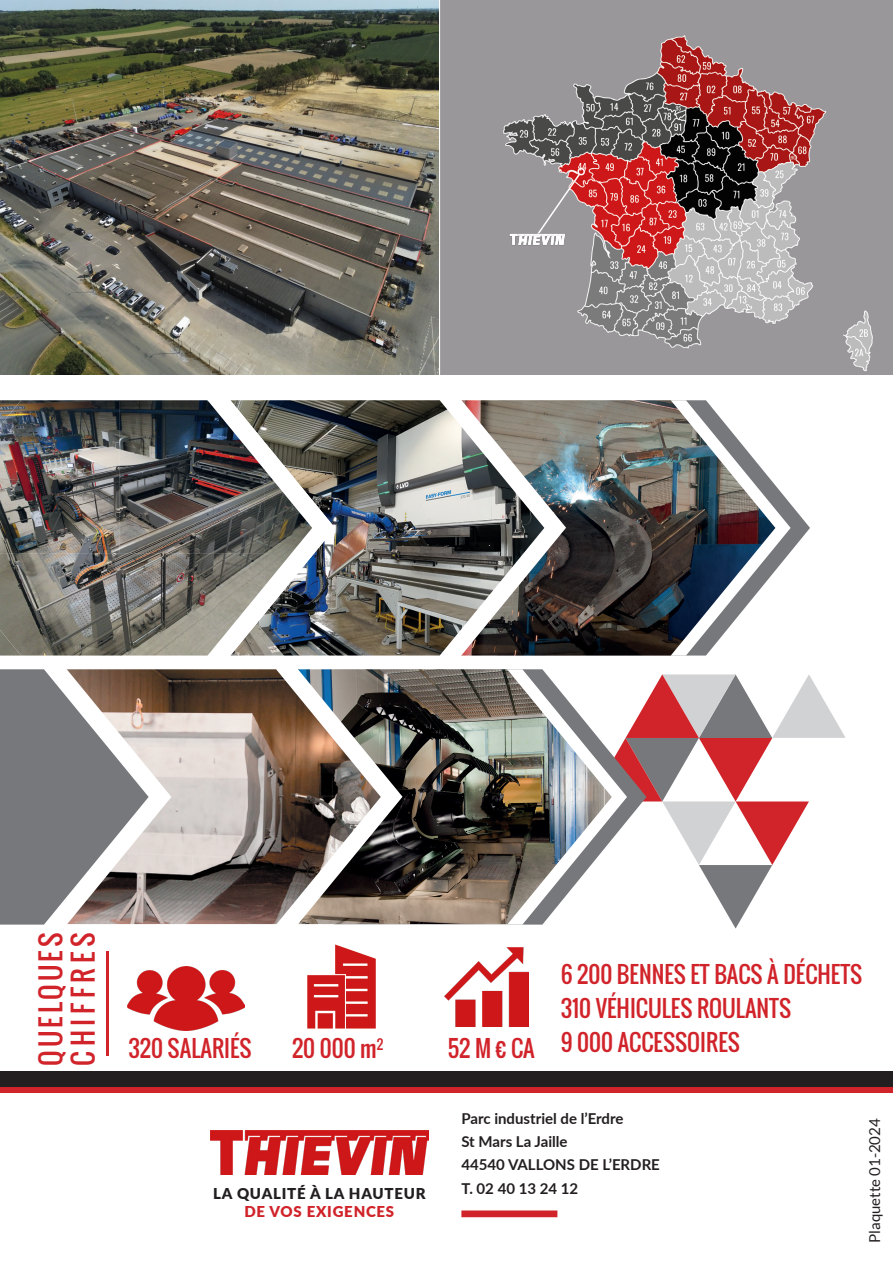
<style>
.page{position:relative;width:893px;height:1263px;background:#fff}
.page>*{position:absolute;margin:0;border:0;box-sizing:border-box;transform-origin:0 0}
.t1{font:27px "Oswald";letter-spacing:.11em;color:#d1232a}
.t2{font:27px "Oswald";letter-spacing:.175em;color:#d1232a}
.t3{font:22.5px "Oswald";color:#d1232a}
.t4{font:700 15px/23.4px "Lato";color:#231f20}
.t5{font:900 15px/18px "Lato";letter-spacing:.05em;color:#231f20;text-align:center}
.t6{font:15px "Lato";color:#231f20}
.t7{font:13.05px "Oswald";color:#d1232a}
.s1{color:#d1232a}
</style>
<div class="page">
<img style="left:0;top:0;width:892px;height:374px">
<img style="left:211px;top:1131px;width:217px;height:44px">
<svg style="left:461px;top:1210px;width:96px;height:7px"></svg>
<svg style="left:536px;top:168px;width:50px;height:68px;background:#a78e92"></svg>
<svg style="left:646px;top:674px;width:200px;height:254px"></svg>
<img style="left:508px;top:232px;width:58px;height:15px">
<img style="left:127px;top:966px;width:117px;height:65px">
<img style="left:444px;top:948px;width:85px;height:79px">
<img style="left:307px;top:944px;width:69px;height:85px">
<hr style="left:106px;top:951px;width:3px;height:104px;background:#d1232a">
<div style="left:0;top:1071px;width:893px;height:15px;background:#231f20"></div>
<div style="left:0;top:1087px;width:893px;height:6px;background:#d1232a"></div>
<svg style="left:627px;top:703px;width:19px;height:118px"></svg>
<svg style="left:612px;top:735px;width:15px;height:104px"></svg>
<svg style="left:791px;top:504px;width:19px;height:47px"></svg>
<svg style="left:775px;top:485px;width:16px;height:86px"></svg>
<img style="left:566px;top:400px;width:209px;height:255px">
<img style="left:544px;top:400px;width:22px;height:255px">
<img style="left:335px;top:400px;width:209px;height:255px">
<img style="left:231px;top:400px;width:104px;height:255px">
<img style="left:21px;top:655px;width:187px;height:1px">
<img style="left:0;top:400px;width:264px;height:153px">
<img style="left:264px;top:469px;width:48px;height:118px">
<img style="left:0;top:553px;width:216px;height:102px">
<img style="left:216px;top:553px;width:48px;height:92px">
<img style="left:402px;top:669px;width:210px;height:255px">
<img style="left:381px;top:669px;width:21px;height:255px">
<img style="left:171px;top:669px;width:210px;height:255px">
<svg style="left:0;top:669px;width:171px;height:255px;background:#95908f"></svg>
<svg style="left:837px;top:329px;width:4px;height:3px"></svg>
<p class="t1" style="left:31px;top:1066px;width:134px;rotate:-90deg">QUELQUES</p>
<p class="t2" style="left:63px;top:1066px;width:134px;rotate:-90deg">CHIFFRES</p>
<p class="t3" style="left:129px;top:1031px;width:125px">320 SALARIÉS</p>
<p class="t3" style="left:292px;top:1031px;width:86px">20 000 m</p>
<p class="t3" style="left:448px;top:1031px;width:89px">52 M € CA</p>
<p class="t7" style="left:377px;top:1035px;width:8px">2</p>
<p class="t3" style="left:561px;top:957px;width:303px">6 200 BENNES ET BACS À DÉCHETS</p>
<p class="t3" style="left:561px;top:991px;width:232px">310 VÉHICULES ROULANTS</p>
<p class="t3" style="left:561px;top:1025px;width:181px">9 000 ACCESSOIRES</p>
<p class="t5" style="left:213px;top:1184px;width:214px">LA QUALITÉ À LA HAUTEUR<br><span class="s1">DE VOS EXIGENCES</span></p>
<p class="t4" style="left:461px;top:1106px;width:164px">Parc industriel de l’Erdre</p>
<p class="t4" style="left:461px;top:1129px;width:200px">St Mars La Jaille<br>44540 VALLONS DE L’ERDRE<br>T. 02 40 13 24 12</p>
<p class="t6" style="left:866px;top:1243px;width:126px;rotate:-90deg">Plaquette 01-2024</p>
</div>
